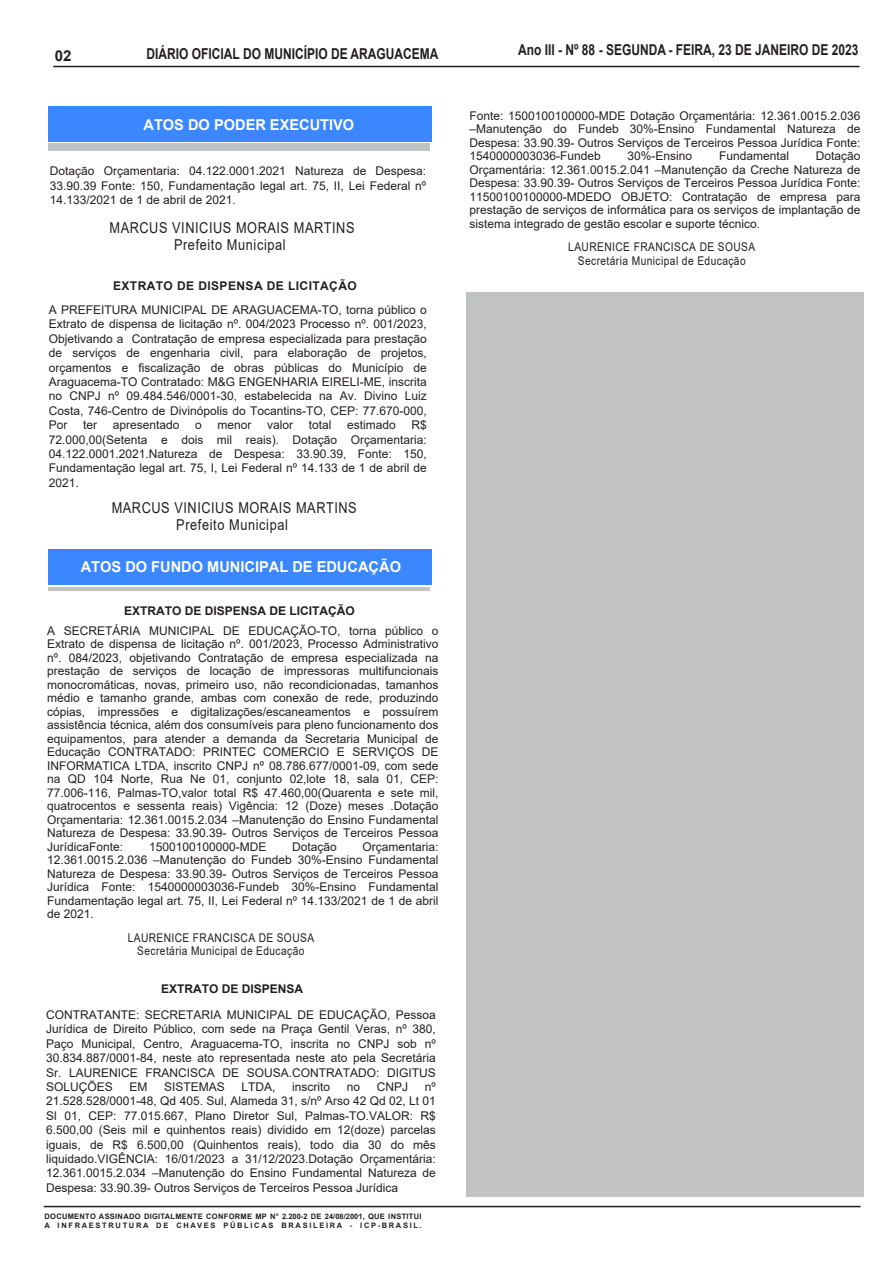
<style>
.page{position:relative;width:893px;height:1263px;background:#fff}
.page>*{position:absolute;margin:0;border:0;box-sizing:border-box;transform-origin:0 0}
.t1{font:700 15px "Arial";color:#231f20;scale:.8 1}
.t2{font:15px "Arial";letter-spacing:.045em;color:#231f20;scale:.85 1}
.t3{font:700 15px "Arial";color:#fff}
.t4{font:15px "Arial";letter-spacing:.05em;color:#231f20;scale:.85 1}
.t5{font:700 15px "Arial";color:#231f20}
.CORPO_DE_TEXTO{font:12px/13.5px "Arial";color:#231f20;text-align:justify}
.CORPO_DE_TEXTO-2{font:12px/13.8px "Arial";letter-spacing:.04em;color:#231f20;text-align:center;scale:.85 1}
.t6{font:700 12px "Arial";color:#231f20}
.t7{font:700 12px "Arial";letter-spacing:.035em;color:#231f20}
.t8{font:700 7.5px/9px "Arial";letter-spacing:.04em;color:#231f20}
</style>
<div class="page">
<hr style="left:53px;top:66px;width:807px;height:1px;background:#231f20">
<hr style="left:44px;top:1206px;width:816px;height:1px;background:#231f20">
<div style="left:49px;top:144px;width:381px;height:7px;background:#c1c2c4"></div>
<div style="left:49px;top:106px;width:383px;height:35px;background:#3a87ff"></div>
<hr style="left:49px;top:587px;width:381px;height:4px;background:#c1c2c4">
<div style="left:48px;top:549px;width:383px;height:36px;background:#3a87ff"></div>
<div style="left:466px;top:292px;width:398px;height:905px;background:#c1c2c4"></div>
<p class="t5" style="left:55px;top:45px;width:18px">02</p>
<p class="t1" style="left:147px;top:44px;width:366px">DIÁRIO OFICIAL DO MUNICÍPIO DE ARAGUACEMA</p>
<p class="t1" style="left:518px;top:40px;width:427px">Ano III - Nº 88 - SEGUNDA - FEIRA, 23 DE JANEIRO DE 2023</p>
<p class="t3" style="left:143px;top:114px;width:212px">ATOS DO PODER EXECUTIVO</p>
<p class="CORPO_DE_TEXTO" style="left:50px;top:164px;width:378px;line-height:14.4px">Dotação Orçamentaria: 04.122.0001.2021 Natureza de Despesa:<br>33.90.39 Fonte: 150, Fundamentação legal art. 75, II, Lei Federal nº 14.133/2021 de 1 de abril de 2021.</p>
<p class="t2" style="left:110px;top:217px;width:290px">MARCUS VINICIUS MORAIS MARTINS</p>
<p class="t4" style="left:174px;top:234px;width:133px">Prefeito Municipal</p>
<p class="t7" style="left:113px;top:277px;width:245px">EXTRATO DE DISPENSA DE LICITAÇÃO</p>
<p class="CORPO_DE_TEXTO" style="left:49px;top:303px;width:379px;line-height:14.4px">A PREFEITURA MUNICIPAL DE ARAGUACEMA-TO, torna público o Extrato de dispensa de licitação nº. 004/2023 Processo nº. 001/2023, Objetivando a Contratação de empresa especializada para prestação de serviços de engenharia civil, para elaboração de projetos, orçamentos e fiscalização de obras públicas do Município de Araguacema-TO Contratado: M&amp;G ENGENHARIA EIRELI-ME, inscrita no CNPJ nº 09.484.546/0001-30, estabelecida na Av. Divino Luiz Costa, 746-Centro de Divinópolis do Tocantins-TO, CEP: 77.670-000, Por</p>
<p class="CORPO_DE_TEXTO" style="left:49px;top:418px;width:379px;line-height:14.4px;text-indent:363px">R$ 72.000,00(Setenta e dois mil reais). Dotação Orçamentaria:<br>04.122.0001.2021.Natureza de Despesa: 33.90.39, Fonte: 150, Fundamentação legal art. 75, I, Lei Federal nº 14.133 de 1 de abril de 2021.</p>
<p class="t2" style="left:112px;top:497px;width:290px">MARCUS VINICIUS MORAIS MARTINS</p>
<p class="t4" style="left:176px;top:514px;width:133px">Prefeito Municipal</p>
<p class="t3" style="left:81px;top:556px;width:322px">ATOS DO FUNDO MUNICIPAL DE EDUCAÇÃO</p>
<p class="CORPO_DE_TEXTO" style="left:83px;top:418px;width:16px">ter</p>
<p class="CORPO_DE_TEXTO" style="left:113px;top:418px;width:68px">apresentado</p>
<p class="CORPO_DE_TEXTO" style="left:195px;top:418px;width:8px">o</p>
<p class="CORPO_DE_TEXTO" style="left:218px;top:418px;width:36px">menor</p>
<p class="CORPO_DE_TEXTO" style="left:267px;top:418px;width:28px">valor</p>
<p class="CORPO_DE_TEXTO" style="left:309px;top:418px;width:24px">total</p>
<p class="CORPO_DE_TEXTO" style="left:347px;top:418px;width:50px">estimado</p>
<p class="t6" style="left:124px;top:602px;width:232px">EXTRATO DE DISPENSA DE LICITAÇÃO</p>
<p class="CORPO_DE_TEXTO" style="left:47px;top:624px;width:393px">A SECRETÁRIA MUNICIPAL DE EDUCAÇÃO-TO, torna público o Extrato de dispensa de licitação nº. 001/2023, Processo Administrativo nº. 084/2023, objetivando Contratação de empresa especializada na prestação de serviços de locação de impressoras multifuncionais monocromáticas, novas, primeiro uso, não recondicionadas, tamanhos médio e tamanho grande, ambas com conexão de rede, produzindo cópias, impressões e digitalizações/escaneamentos e possuírem assistência técnica, além dos consumíveis para pleno funcionamento dos equipamentos, para atender a demanda da Secretaria Municipal de Educação CONTRATADO: PRINTEC COMERCIO E SERVIÇOS DE INFORMATICA LTDA, inscrito CNPJ nº 08.786.677/0001-09, com sede na QD 104 Norte, Rua Ne 01, conjunto 02,lote 18, sala 01, CEP:<br>77.006-116, Palmas-TO,valor total R$ 47.460,00(Quarenta e sete mil, quatrocentos e sessenta reais) Vigência: 12 (Doze) meses .Dotação Orçamentaria: 12.361.0015.2.034 –Manutenção do Ensino Fundamental Natureza de Despesa: 33.90.39- Outros Serviços de Terceiros Pessoa JurídicaFonte:</p>
<p class="CORPO_DE_TEXTO" style="left:47px;top:840px;width:393px;text-indent:315px">Orçamentaria:<br>12.361.0015.2.036 –Manutenção do Fundeb 30%-Ensino Fundamental Natureza de Despesa: 33.90.39- Outros Serviços de Terceiros Pessoa Jurídica Fonte: 1540000003036-Fundeb 30%-Ensino Fundamental Fundamentação legal art. 75, II, Lei Federal nº 14.133/2021 de 1 de abril de 2021.</p>
<p class="CORPO_DE_TEXTO" style="left:149px;top:840px;width:119px">1500100100000-MDE</p>
<p class="CORPO_DE_TEXTO" style="left:292px;top:840px;width:46px">Dotação</p>
<p class="CORPO_DE_TEXTO-2" style="left:128px;top:930px;width:221px">LAURENICE FRANCISCA DE SOUSA<br>Secretária Municipal de Educação</p>
<p class="t6" style="left:161px;top:980px;width:144px">EXTRATO DE DISPENSA</p>
<p class="CORPO_DE_TEXTO" style="left:46px;top:1007px;width:391px;line-height:14.4px">CONTRATANTE: SECRETARIA MUNICIPAL DE EDUCAÇÃO, Pessoa Jurídica de Direito Público, com sede na Praça Gentil Veras, nº 380, Paço Municipal, Centro, Araguacema-TO, inscrita no CNPJ sob nº 30.834.887/0001-84, neste ato representada neste ato pela Secretária Sr. LAURENICE FRANCISCA DE SOUSA.CONTRATADO: DIGITUS SOLUÇÕES</p>
<p class="CORPO_DE_TEXTO" style="left:46px;top:1079px;width:391px;line-height:14.4px;text-indent:379px">nº 21.528.528/0001-48, Qd 405. Sul, Alameda 31, s/nº Arso 42 Qd 02, Lt 01<br>Sl 01, CEP: 77.015.667, Plano Diretor Sul, Palmas-TO.VALOR: R$ 6.500,00 (Seis mil e quinhentos reais) dividido em 12(doze) parcelas iguais, de R$ 6.500,00 (Quinhentos reais), todo dia 30 do mês liquidado.VIGÊNCIA: 16/01/2023 a 31/12/2023.Dotação Orçamentária:<br>12.361.0015.2.034 –Manutenção do Ensino Fundamental Natureza de Despesa: 33.90.39- Outros Serviços de Terceiros Pessoa Jurídica</p>
<p class="t8" style="left:45px;top:1212px;width:379px">DOCUMENTO ASSINADO DIGITALMENTE CONFORME MP N° 2.200-2 DE 24/08/2001, QUE INSTITUI<br>A INFRAESTRUTURA DE CHAVES PÚBLICAS BRASILEIRA - ICP-BRASIL.</p>
<p class="CORPO_DE_TEXTO" style="left:129px;top:1080px;width:19px">EM</p>
<p class="CORPO_DE_TEXTO" style="left:164px;top:1080px;width:62px">SISTEMAS</p>
<p class="CORPO_DE_TEXTO" style="left:242px;top:1080px;width:36px">LTDA,</p>
<p class="CORPO_DE_TEXTO" style="left:292px;top:1080px;width:40px">inscrito</p>
<p class="CORPO_DE_TEXTO" style="left:347px;top:1080px;width:15px">no</p>
<p class="CORPO_DE_TEXTO" style="left:377px;top:1080px;width:33px">CNPJ</p>
<p class="CORPO_DE_TEXTO" style="left:469px;top:108px;width:392px">Fonte: 1500100100000-MDE Dotação Orçamentária: 12.361.0015.2.036 –Manutenção do Fundeb 30%-Ensino Fundamental Natureza de Despesa: 33.90.39- Outros Serviços de Terceiros Pessoa Jurídica Fonte:<br>1540000003036-Fundeb</p>
<p class="CORPO_DE_TEXTO" style="left:628px;top:149px;width:66px">30%-Ensino</p>
<p class="CORPO_DE_TEXTO" style="left:719px;top:149px;width:72px">Fundamental</p>
<p class="CORPO_DE_TEXTO" style="left:469px;top:149px;width:392px;text-indent:346px">Dotação Orçamentária: 12.361.0015.2.041 –Manutenção da Creche Natureza de Despesa: 33.90.39- Outros Serviços de Terceiros Pessoa Jurídica Fonte:<br>11500100100000-MDEDO OBJETO: Contratação de empresa para prestação de serviços de informática para os serviços de implantação de sistema integrado de gestão escolar e suporte técnico.</p>
<p class="CORPO_DE_TEXTO-2" style="left:568px;top:240px;width:222px">LAURENICE FRANCISCA DE SOUSA<br>Secretária Municipal de Educação</p>
</div>
